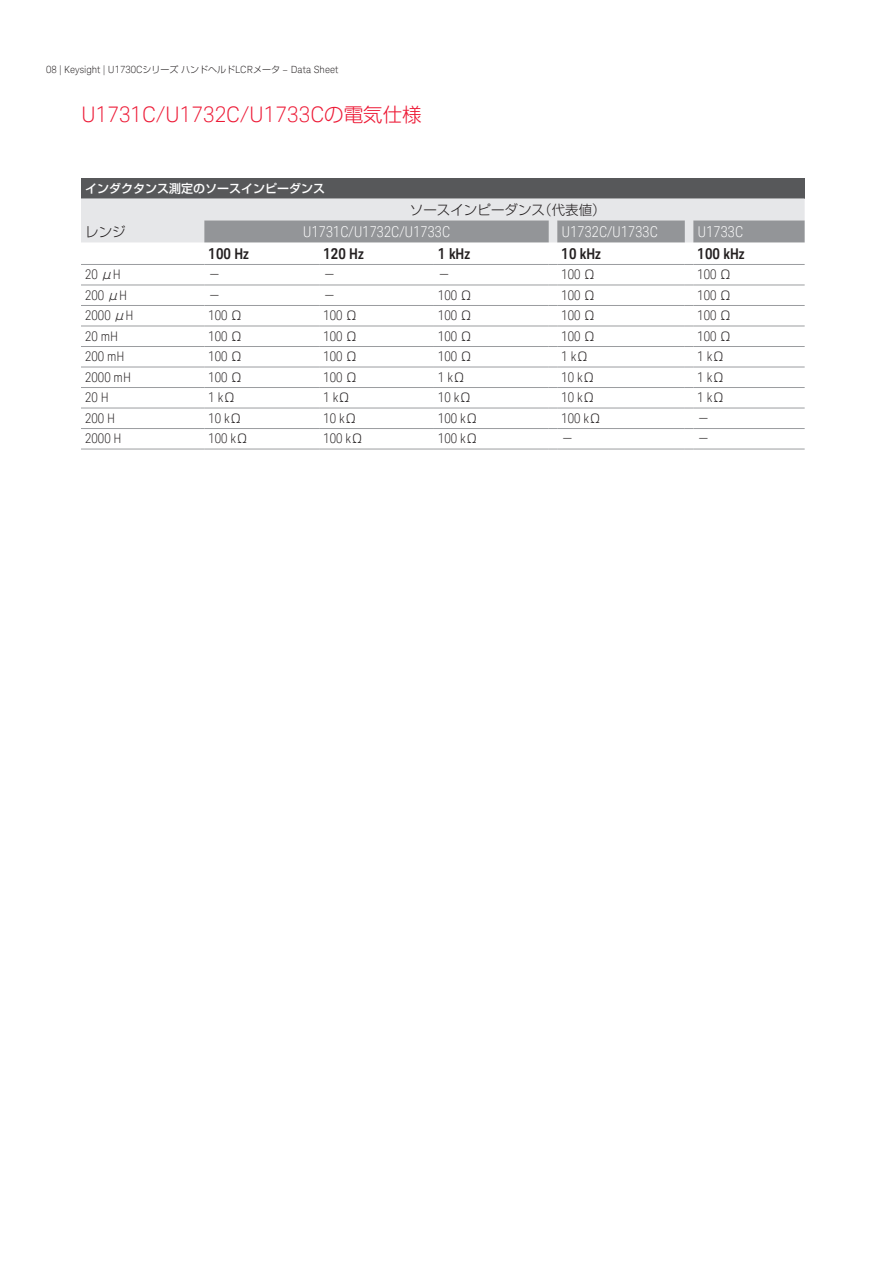
<style>
.page{position:relative;width:893px;height:1263px;background:#fff}
.page>*{position:absolute;margin:0;border:0;box-sizing:border-box;transform-origin:0 0}
.t1{font:300 21.45px "Keysight Sans";color:#ed1a36}
.t2{font:300 condensed 14.85px "Keysight Sans";color:#fff}
.t3{font:700 14.85px "Keysight Sans Condensed";color:#231f20}
.t4{font:300 13.5px "Shin Go Pro";color:#231f20}
.t5{font:300 condensed 13.2px "Keysight Sans";color:#231f20}
.t6{font:500 12px "Shin Go Pro";color:#fff}
.t7{font:300 12px "Shin Go Pro";color:#231f20}
.t8{font:300 9.9px "Keysight Sans";color:#231f20}
.s1{font-family:"Shin Go Pro";font-size:9px}
.s2{font-family:"Shin Go Pro";font-size:19.5px}
.s3{font-family:"Shin Go Pro";font-stretch:normal;font-size:12px}
</style>
<div class="page">
<div style="left:81px;top:178px;width:724px;height:20px;background:#57585a"></div>
<svg style="left:81px;top:198px;width:724px;height:44px;background:#c3c5c7"></svg>
<hr style="left:81px;top:264px;width:123px;height:1px;background:#9b9da0">
<hr style="left:204px;top:264px;width:115px;height:1px;background:#9b9da0">
<hr style="left:319px;top:264px;width:115px;height:1px;background:#9b9da0">
<hr style="left:434px;top:264px;width:115px;height:1px;background:#9b9da0">
<hr style="left:557px;top:264px;width:128px;height:1px;background:#9b9da0">
<hr style="left:693px;top:264px;width:112px;height:1px;background:#9b9da0">
<hr style="left:81px;top:285px;width:123px;height:1px;background:#9b9da0">
<hr style="left:204px;top:285px;width:115px;height:1px;background:#9b9da0">
<hr style="left:319px;top:285px;width:115px;height:1px;background:#9b9da0">
<hr style="left:434px;top:285px;width:115px;height:1px;background:#9b9da0">
<hr style="left:557px;top:285px;width:128px;height:1px;background:#9b9da0">
<hr style="left:693px;top:285px;width:112px;height:1px;background:#9b9da0">
<hr style="left:81px;top:305px;width:123px;height:1px;background:#9b9da0">
<hr style="left:204px;top:305px;width:115px;height:1px;background:#9b9da0">
<hr style="left:319px;top:305px;width:115px;height:1px;background:#9b9da0">
<hr style="left:434px;top:305px;width:115px;height:1px;background:#9b9da0">
<hr style="left:557px;top:305px;width:128px;height:1px;background:#9b9da0">
<hr style="left:693px;top:305px;width:112px;height:1px;background:#9b9da0">
<hr style="left:81px;top:326px;width:123px;height:1px;background:#9b9da0">
<hr style="left:204px;top:326px;width:115px;height:1px;background:#9b9da0">
<hr style="left:319px;top:326px;width:115px;height:1px;background:#9b9da0">
<hr style="left:434px;top:326px;width:115px;height:1px;background:#9b9da0">
<hr style="left:557px;top:326px;width:128px;height:1px;background:#9b9da0">
<hr style="left:693px;top:326px;width:112px;height:1px;background:#9b9da0">
<hr style="left:81px;top:346px;width:123px;height:1px;background:#9b9da0">
<hr style="left:204px;top:346px;width:115px;height:1px;background:#9b9da0">
<hr style="left:319px;top:346px;width:115px;height:1px;background:#9b9da0">
<hr style="left:434px;top:346px;width:115px;height:1px;background:#9b9da0">
<hr style="left:557px;top:346px;width:128px;height:1px;background:#9b9da0">
<hr style="left:693px;top:346px;width:112px;height:1px;background:#9b9da0">
<hr style="left:81px;top:367px;width:123px;height:1px;background:#9b9da0">
<hr style="left:204px;top:367px;width:115px;height:1px;background:#9b9da0">
<hr style="left:319px;top:367px;width:115px;height:1px;background:#9b9da0">
<hr style="left:434px;top:367px;width:115px;height:1px;background:#9b9da0">
<hr style="left:557px;top:367px;width:128px;height:1px;background:#9b9da0">
<hr style="left:693px;top:367px;width:112px;height:1px;background:#9b9da0">
<hr style="left:81px;top:387px;width:123px;height:1px;background:#9b9da0">
<hr style="left:204px;top:387px;width:115px;height:1px;background:#9b9da0">
<hr style="left:319px;top:387px;width:115px;height:1px;background:#9b9da0">
<hr style="left:434px;top:387px;width:115px;height:1px;background:#9b9da0">
<hr style="left:557px;top:387px;width:128px;height:1px;background:#9b9da0">
<hr style="left:693px;top:387px;width:112px;height:1px;background:#9b9da0">
<hr style="left:81px;top:408px;width:123px;height:1px;background:#9b9da0">
<hr style="left:204px;top:408px;width:115px;height:1px;background:#9b9da0">
<hr style="left:319px;top:408px;width:115px;height:1px;background:#9b9da0">
<hr style="left:434px;top:408px;width:115px;height:1px;background:#9b9da0">
<hr style="left:557px;top:408px;width:128px;height:1px;background:#9b9da0">
<hr style="left:693px;top:408px;width:112px;height:1px;background:#9b9da0">
<hr style="left:81px;top:428px;width:123px;height:1px;background:#9b9da0">
<hr style="left:204px;top:428px;width:115px;height:1px;background:#9b9da0">
<hr style="left:319px;top:428px;width:115px;height:1px;background:#9b9da0">
<hr style="left:434px;top:428px;width:115px;height:1px;background:#9b9da0">
<hr style="left:557px;top:428px;width:128px;height:1px;background:#9b9da0">
<hr style="left:693px;top:428px;width:112px;height:1px;background:#9b9da0">
<hr style="left:81px;top:449px;width:123px;height:1px;background:#9b9da0">
<hr style="left:204px;top:449px;width:115px;height:1px;background:#9b9da0">
<hr style="left:319px;top:449px;width:115px;height:1px;background:#9b9da0">
<hr style="left:434px;top:449px;width:115px;height:1px;background:#9b9da0">
<hr style="left:557px;top:449px;width:128px;height:1px;background:#9b9da0">
<hr style="left:693px;top:449px;width:112px;height:1px;background:#9b9da0">
<p class="t8" style="left:46px;top:64px;width:294px">08 | Keysight | U1730C<span class="s1">シリーズハンドヘルド</span>LCR<span class="s1">メータ</span> – Data Sheet</p>
<h1 class="t1" style="left:81px;top:102px;width:342px">U1731C/U1732C/U1733C<span class="s2">の電気仕様</span></h1>
<p class="t6" style="left:85px;top:178px;width:241px">インダクタンス測定のソースインピーダンス</p>
<p class="t4" style="left:85px;top:220px;width:42px">レンジ</p>
<p class="t4" style="left:410px;top:198px;width:197px">ソースインピーダンス（代表値）</p>
<p class="t2" style="left:303px;top:223px;width:149px">U1731C/U1732C/U1733C</p>
<p class="t2" style="left:561px;top:223px;width:98px">U1732C/U1733C</p>
<p class="t2" style="left:698px;top:223px;width:47px">U1733C</p>
<p class="t3" style="left:209px;top:244px;width:42px">100 Hz</p>
<p class="t3" style="left:323px;top:244px;width:42px">120 Hz</p>
<p class="t3" style="left:438px;top:244px;width:33px">1 kHz</p>
<p class="t3" style="left:561px;top:244px;width:41px">10 kHz</p>
<p class="t3" style="left:698px;top:244px;width:49px">100 kHz</p>
<p class="t5" style="left:85px;top:267px;width:37px">20 <span class="s3">μ</span>H</p>
<p class="t7" style="left:209px;top:265px;width:13px">－</p>
<p class="t7" style="left:323px;top:265px;width:13px">－</p>
<p class="t7" style="left:438px;top:265px;width:13px">－</p>
<p class="t5" style="left:561px;top:267px;width:36px">100 <span class="s3">Ω</span></p>
<p class="t5" style="left:698px;top:267px;width:36px">100 <span class="s3">Ω</span></p>
<p class="t5" style="left:85px;top:287px;width:44px">200 <span class="s3">μ</span>H</p>
<p class="t7" style="left:209px;top:285px;width:13px">－</p>
<p class="t7" style="left:323px;top:285px;width:13px">－</p>
<p class="t5" style="left:438px;top:287px;width:36px">100 <span class="s3">Ω</span></p>
<p class="t5" style="left:561px;top:287px;width:36px">100 <span class="s3">Ω</span></p>
<p class="t5" style="left:698px;top:287px;width:36px">100 <span class="s3">Ω</span></p>
<p class="t5" style="left:85px;top:308px;width:50px">2000 <span class="s3">μ</span>H</p>
<p class="t5" style="left:209px;top:308px;width:36px">100 <span class="s3">Ω</span></p>
<p class="t5" style="left:323px;top:308px;width:36px">100 <span class="s3">Ω</span></p>
<p class="t5" style="left:438px;top:308px;width:36px">100 <span class="s3">Ω</span></p>
<p class="t5" style="left:561px;top:308px;width:36px">100 <span class="s3">Ω</span></p>
<p class="t5" style="left:698px;top:308px;width:36px">100 <span class="s3">Ω</span></p>
<p class="t5" style="left:85px;top:328px;width:35px">20 mH</p>
<p class="t5" style="left:209px;top:328px;width:36px">100 <span class="s3">Ω</span></p>
<p class="t5" style="left:323px;top:328px;width:36px">100 <span class="s3">Ω</span></p>
<p class="t5" style="left:438px;top:328px;width:36px">100 <span class="s3">Ω</span></p>
<p class="t5" style="left:561px;top:328px;width:36px">100 <span class="s3">Ω</span></p>
<p class="t5" style="left:698px;top:328px;width:36px">100 <span class="s3">Ω</span></p>
<p class="t5" style="left:85px;top:349px;width:41px">200 mH</p>
<p class="t5" style="left:209px;top:349px;width:36px">100 <span class="s3">Ω</span></p>
<p class="t5" style="left:323px;top:349px;width:36px">100 <span class="s3">Ω</span></p>
<p class="t5" style="left:438px;top:349px;width:36px">100 <span class="s3">Ω</span></p>
<p class="t5" style="left:561px;top:349px;width:28px">1 k<span class="s3">Ω</span></p>
<p class="t5" style="left:698px;top:349px;width:28px">1 k<span class="s3">Ω</span></p>
<p class="t5" style="left:85px;top:369px;width:47px">2000 mH</p>
<p class="t5" style="left:209px;top:369px;width:36px">100 <span class="s3">Ω</span></p>
<p class="t5" style="left:323px;top:369px;width:36px">100 <span class="s3">Ω</span></p>
<p class="t5" style="left:438px;top:369px;width:28px">1 k<span class="s3">Ω</span></p>
<p class="t5" style="left:561px;top:369px;width:35px">10 k<span class="s3">Ω</span></p>
<p class="t5" style="left:698px;top:369px;width:28px">1 k<span class="s3">Ω</span></p>
<p class="t5" style="left:85px;top:390px;width:25px">20 H</p>
<p class="t5" style="left:209px;top:390px;width:28px">1 k<span class="s3">Ω</span></p>
<p class="t5" style="left:323px;top:390px;width:28px">1 k<span class="s3">Ω</span></p>
<p class="t5" style="left:438px;top:390px;width:35px">10 k<span class="s3">Ω</span></p>
<p class="t5" style="left:561px;top:390px;width:35px">10 k<span class="s3">Ω</span></p>
<p class="t5" style="left:698px;top:390px;width:28px">1 k<span class="s3">Ω</span></p>
<p class="t5" style="left:85px;top:410px;width:32px">200 H</p>
<p class="t5" style="left:209px;top:410px;width:35px">10 k<span class="s3">Ω</span></p>
<p class="t5" style="left:323px;top:410px;width:35px">10 k<span class="s3">Ω</span></p>
<p class="t5" style="left:438px;top:410px;width:41px">100 k<span class="s3">Ω</span></p>
<p class="t5" style="left:561px;top:410px;width:41px">100 k<span class="s3">Ω</span></p>
<p class="t7" style="left:698px;top:408px;width:13px">－</p>
<p class="t5" style="left:85px;top:431px;width:38px">2000 H</p>
<p class="t5" style="left:209px;top:431px;width:41px">100 k<span class="s3">Ω</span></p>
<p class="t5" style="left:323px;top:431px;width:41px">100 k<span class="s3">Ω</span></p>
<p class="t5" style="left:438px;top:431px;width:41px">100 k<span class="s3">Ω</span></p>
<p class="t7" style="left:561px;top:429px;width:13px">－</p>
<p class="t7" style="left:698px;top:429px;width:13px">－</p>
</div>
